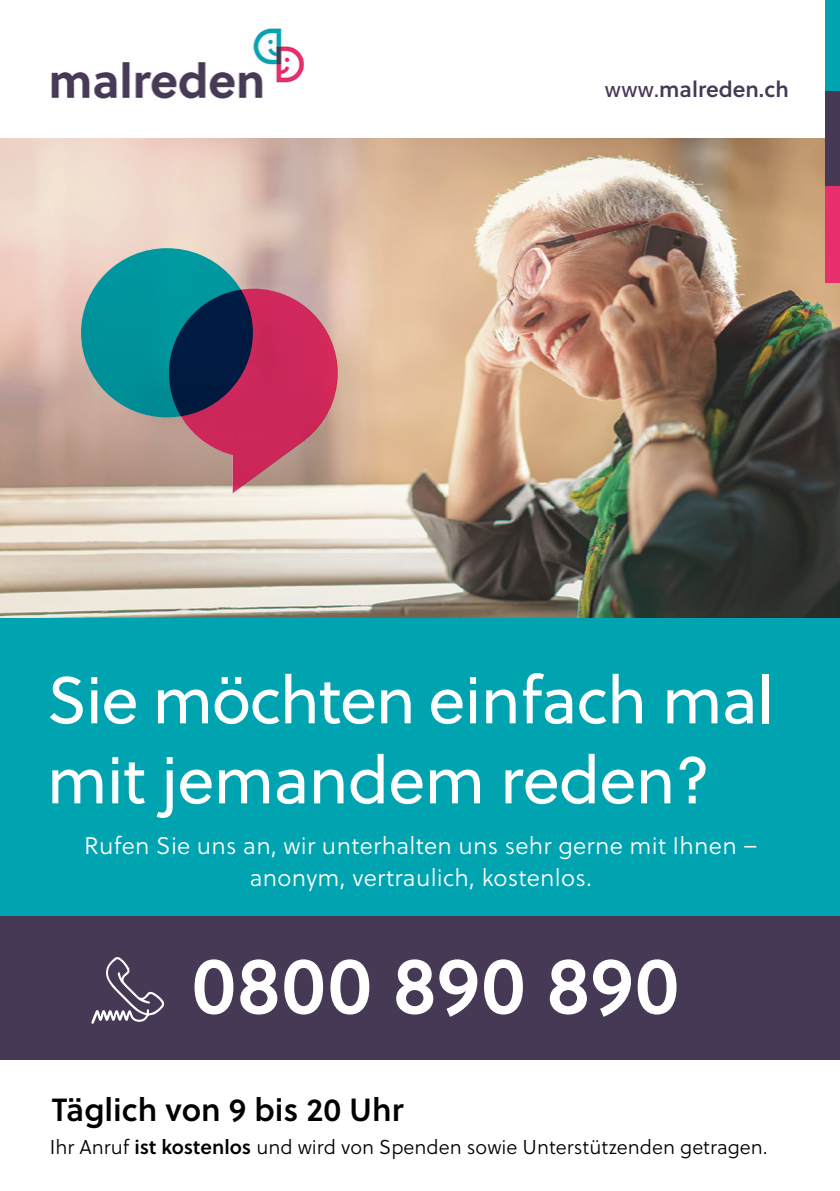
<style>
.page{position:relative;width:840px;height:1191px;background:#fff}
.page>*{position:absolute;margin:0;border:0;box-sizing:border-box;transform-origin:0 0}
.t1{font:80px "Soleil Sb";color:#fff}
.t2{font:66px/80px "Soleil";letter-spacing:-.015em;color:#fff}
.t3{font:32px "Soleil Sb";color:#000}
.t4{font:24px/32px "Soleil Lt";letter-spacing:.01em;color:#fff;text-align:center}
.t5{font:22px "Soleil Sb";color:#463956}
.t6{font:20px "Soleil Lt";color:#000}
.s1{font-family:"Soleil"}
.s2{font-family:"Soleil Sb"}
</style>
<div class="page">
<img style="left:51px;top:28px;width:254px;height:71px">
<img style="left:0;top:138px;width:839px;height:480px">
<div style="left:0;top:618px;width:839px;height:327px;background:#00a4b1"></div>
<div style="left:0;top:916px;width:839px;height:143px;background:#463956"></div>
<div style="left:825px;top:90px;width:14px;height:96px;background:#463956"></div>
<div style="left:825px;top:0;width:14px;height:90px;background:#00a4b1"></div>
<div style="left:825px;top:186px;width:14px;height:97px;background:#e82f6d"></div>
<svg style="left:91px;top:957px;width:73px;height:66px"></svg>
<svg style="left:81px;top:248px;width:256px;height:245px;background:#c8aba0"></svg>
<svg style="left:169px;top:289px;width:168px;height:204px;background:#c7546f"></svg>
<svg style="left:81px;top:248px;width:172px;height:169px;background:#006c7e"></svg>
<p class="t5" style="left:604px;top:72px;width:185px"><span class="s1">www.</span>malreden.ch</p>
<h2 class="t2" style="left:47px;top:658px;width:728px">Sie möchten einfach mal mit jemandem reden?</h2>
<p class="t4" style="left:84px;top:829px;width:674px">Rufen Sie uns an, wir unterhalten uns sehr gerne mit Ihnen – anonym, vertraulich, kostenlos.</p>
<h1 class="t1" style="left:191px;top:924px;width:489px">0800 890 890</h1>
<h3 class="t3" style="left:52px;top:1085px;width:353px">Täglich von 9 bis 20 Uhr</h3>
<p class="t6" style="left:50px;top:1132px;width:719px">Ihr Anruf <span class="s2">ist kostenlos</span> und wird von Spenden sowie Unterstützenden getragen.</p>
</div>
